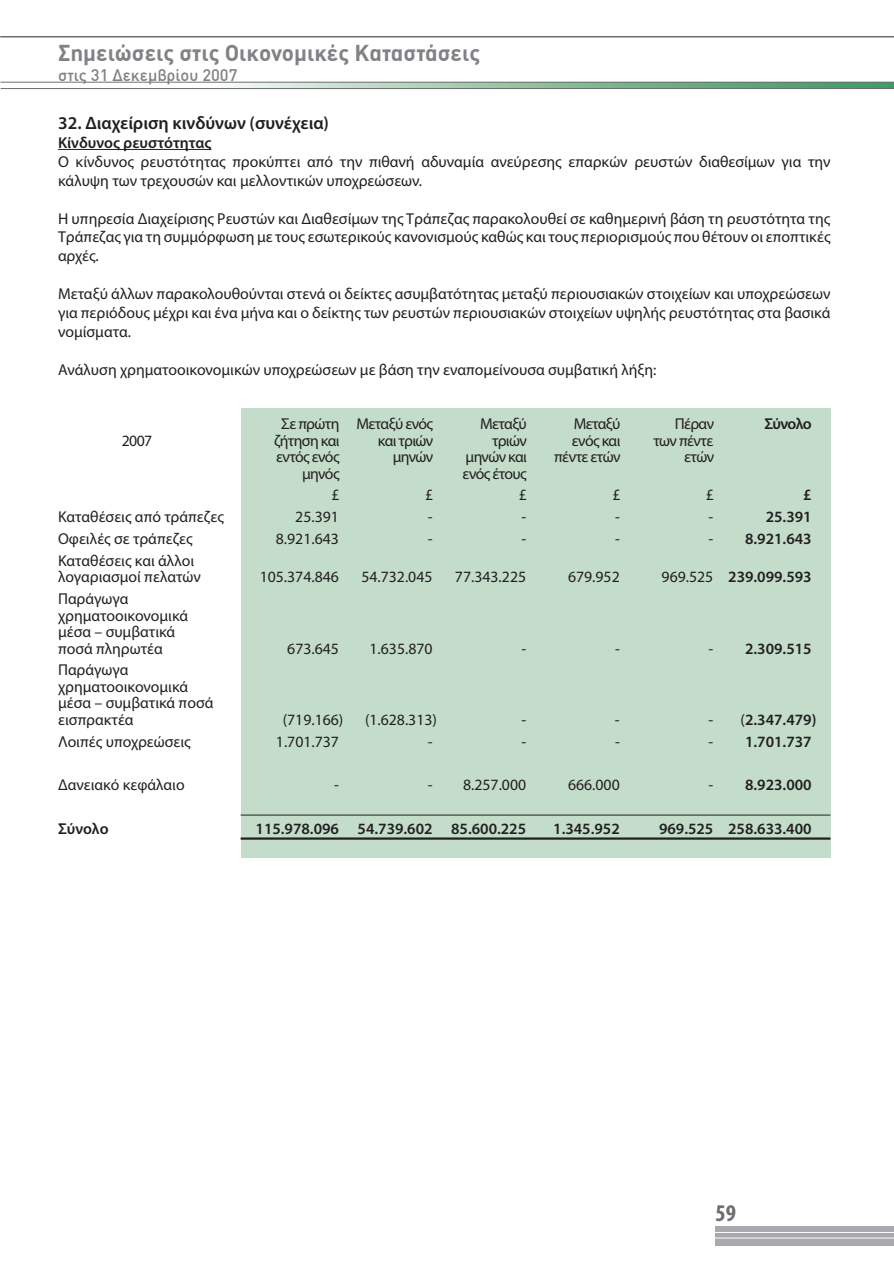
<style>
.page{position:relative;width:894px;height:1263px;background:#fff}
.page>*{position:absolute;margin:0;border:0;box-sizing:border-box;transform-origin:0 0}
.t1{font:700 condensed 24px "Myriad Pro";color:#6c6d70}
.t2{font:700 22.5px "DIN Greek";color:#808285}
.t3{font:600 18px "Myriad Pro";color:#231f20}
.t4{font:500 16.5px "DIN Greek";color:#808285}
.t5{font:15.75px/16.5px "Myriad Pro";color:#231f20}
.t6{font:600 15.75px "Myriad Pro";color:#231f20}
.t7{font:15.75px "Myriad Pro";letter-spacing:-.04em;color:#231f20}
.s1{font-weight:400}
</style>
<div class="page">
<div style="left:241px;top:408px;width:589px;height:449px;background:#c4ddcb"></div>
<div style="left:715px;top:1225px;width:178px;height:19px;background:#a8a9ad"></div>
<hr style="left:0;top:1237px;width:893px;height:1px;background:#fff">
<hr style="left:0;top:1231px;width:893px;height:1px;background:#fff">
<svg style="left:232px;top:83px;width:661px;height:5px;background:#8dc09e"></svg>
<hr style="left:1px;top:88px;width:892px;height:1px;background:#6c6d70">
<hr style="left:1px;top:82px;width:892px;height:1px;background:#6c6d70">
<hr style="left:1px;top:36px;width:892px;height:1px;background:#6c6d70">
<hr style="left:58px;top:149px;width:153px;height:1px;background:#231f20">
<hr style="left:240px;top:814px;width:590px;height:1px;background:#231f20">
<hr style="left:240px;top:837px;width:590px;height:2px;background:#231f20">
<h2 class="t2" style="left:58px;top:40px;width:423px">Σημειώσεις στις Οικονομικές Καταστάσεις</h2>
<p class="t4" style="left:58px;top:66px;width:181px">στις 31 Δεκεμβρίου 2007</p>
<p class="t3" style="left:58px;top:116px;width:272px">32. Διαχείριση κινδύνων (συνέχεια)</p>
<p class="t6" style="left:58px;top:136px;width:155px">Κίνδυνος ρευστότητας</p>
<p class="t5" style="left:58px;top:153px;width:773px;line-height:18.9px">Ο κίνδυνος ρευστότητας προκύπτει από την πιθανή αδυναμία ανεύρεσης επαρκών ρευστών διαθεσίμων για την κάλυψη των τρεχουσών και μελλοντικών υποχρεώσεων.</p>
<p class="t5" style="left:58px;top:210px;width:773px;line-height:18.9px;text-align:justify">Η υπηρεσία Διαχείρισης Ρευστών και Διαθεσίμων της Τράπεζας παρακολουθεί σε καθημερινή βάση τη ρευστότητα της Τράπεζας για τη συμμόρφωση με τους εσωτερικούς κανονισμούς καθώς και τους περιορισμούς που θέτουν οι εποπτικές αρχές.</p>
<p class="t5" style="left:58px;top:285px;width:773px;line-height:18.9px;text-align:justify">Μεταξύ άλλων παρακολουθούνται στενά οι δείκτες ασυμβατότητας μεταξύ περιουσιακών στοιχείων και υποχρεώσεων για περιόδους μέχρι και ένα μήνα και ο δείκτης των ρευστών περιουσιακών στοιχείων υψηλής ρευστότητας στα βασικά νομίσματα.</p>
<p class="t5" style="left:58px;top:362px;width:599px">Ανάλυση χρηματοοικονομικών υποχρεώσεων με βάση την εναπομείνουσα συμβατική λήξη:</p>
<p class="t7" style="left:281px;top:418px;width:153px">Σε πρώτη Μεταξύ ενός</p>
<p class="t5" style="left:480px;top:417px;width:48px">Μεταξύ</p>
<p class="t5" style="left:573px;top:417px;width:48px">Μεταξύ</p>
<p class="t5" style="left:674px;top:417px;width:41px">Πέραν</p>
<p class="t6" style="left:764px;top:418px;width:49px">Σύνολο</p>
<p class="t5" style="left:122px;top:433px;width:32px">2007</p>
<p class="t7" style="left:274px;top:434px;width:67px">ζήτηση και</p>
<p class="t7" style="left:378px;top:434px;width:57px">και τριών</p>
<p class="t5" style="left:492px;top:433px;width:36px">τριών</p>
<p class="t5" style="left:571px;top:433px;width:50px">ενός και</p>
<p class="t7" style="left:653px;top:434px;width:61px">των πέντε</p>
<p class="t7" style="left:276px;top:451px;width:65px">εντός ενός</p>
<p class="t5" style="left:392px;top:450px;width:42px">μηνών</p>
<p class="t7" style="left:465px;top:451px;width:63px">μηνών και</p>
<p class="t7" style="left:554px;top:451px;width:68px">πέντε ετών</p>
<p class="t5" style="left:684px;top:450px;width:31px">ετών</p>
<p class="t5" style="left:302px;top:466px;width:39px">μηνός</p>
<p class="t7" style="left:462px;top:467px;width:66px">ενός έτους</p>
<p class="t5" style="left:331px;top:488px;width:10px">£</p>
<p class="t5" style="left:425px;top:488px;width:10px">£</p>
<p class="t5" style="left:518px;top:488px;width:10px">£</p>
<p class="t5" style="left:612px;top:488px;width:10px">£</p>
<p class="t5" style="left:705px;top:488px;width:10px">£</p>
<p class="t6" style="left:803px;top:489px;width:10px">£</p>
<p class="t5" style="left:58px;top:510px;width:167px">Καταθέσεις από τράπεζες</p>
<p class="t5" style="left:295px;top:510px;width:45px">25.391</p>
<p class="t5" style="left:427px;top:510px;width:6px">-</p>
<p class="t5" style="left:521px;top:510px;width:6px">-</p>
<p class="t5" style="left:615px;top:510px;width:6px">-</p>
<p class="t5" style="left:708px;top:510px;width:6px">-</p>
<p class="t6" style="left:765px;top:511px;width:47px">25.391</p>
<p class="t5" style="left:58px;top:531px;width:136px">Οφειλές σε τράπεζες</p>
<p class="t5" style="left:276px;top:531px;width:65px">8.921.643</p>
<p class="t5" style="left:427px;top:531px;width:6px">-</p>
<p class="t5" style="left:521px;top:531px;width:6px">-</p>
<p class="t5" style="left:615px;top:531px;width:6px">-</p>
<p class="t6" style="left:708px;top:532px;width:104px"><span class="s1">-</span> 8.921.643</p>
<p class="t5" style="left:58px;top:553px;width:144px">Καταθέσεις και άλλοι λογαριασμοί πελατών</p>
<p class="t5" style="left:259px;top:570px;width:81px">105.374.846</p>
<p class="t5" style="left:361px;top:570px;width:73px">54.732.045</p>
<p class="t5" style="left:455px;top:570px;width:73px">77.343.225</p>
<p class="t5" style="left:568px;top:570px;width:53px">679.952</p>
<p class="t6" style="left:661px;top:571px;width:151px"><span class="s1">969.525</span> 239.099.593</p>
<p class="t5" style="left:58px;top:591px;width:132px">Παράγωγα χρηματοοικονομικά μέσα – συμβατικά ποσά πληρωτέα</p>
<p class="t5" style="left:58px;top:663px;width:157px">Παράγωγα χρηματοοικονομικά μέσα – συμβατικά ποσά εισπρακτέα</p>
<p class="t5" style="left:287px;top:641px;width:53px">673.645</p>
<p class="t5" style="left:369px;top:641px;width:65px">1.635.870</p>
<p class="t5" style="left:521px;top:641px;width:6px">-</p>
<p class="t5" style="left:614px;top:641px;width:6px">-</p>
<p class="t6" style="left:708px;top:642px;width:105px"><span class="s1">-</span> 2.309.515</p>
<p class="t5" style="left:283px;top:712px;width:62px">(719.166 )</p>
<p class="t5" style="left:365px;top:712px;width:73px">(1.628.313 )</p>
<p class="t5" style="left:521px;top:712px;width:6px">-</p>
<p class="t5" style="left:614px;top:712px;width:6px">-</p>
<p class="t6" style="left:708px;top:713px;width:109px"><span class="s1">- (</span>2.347.479 )</p>
<p class="t5" style="left:58px;top:734px;width:134px">Λοιπές υποχρεώσεις</p>
<p class="t5" style="left:276px;top:734px;width:65px">1.701.737</p>
<p class="t5" style="left:427px;top:734px;width:6px">-</p>
<p class="t5" style="left:521px;top:734px;width:6px">-</p>
<p class="t5" style="left:615px;top:734px;width:6px">-</p>
<p class="t6" style="left:708px;top:735px;width:104px"><span class="s1">-</span> 1.701.737</p>
<p class="t5" style="left:58px;top:777px;width:128px">Δανειακό κεφάλαιο</p>
<p class="t5" style="left:334px;top:777px;width:6px">-</p>
<p class="t5" style="left:427px;top:777px;width:100px">- 8.257.000</p>
<p class="t5" style="left:568px;top:777px;width:53px">666.000</p>
<p class="t6" style="left:708px;top:778px;width:105px"><span class="s1">-</span> 8.923.000</p>
<p class="t6" style="left:58px;top:822px;width:52px">Σύνολο</p>
<p class="t6" style="left:255px;top:822px;width:272px">115.978.096 54.739.602 85.600.225</p>
<p class="t6" style="left:553px;top:822px;width:68px">1.345.952</p>
<p class="t6" style="left:658px;top:822px;width:154px">969.525 258.633.400</p>
<h1 class="t1" style="left:715px;top:1204px;width:22px">59</h1>
</div>
